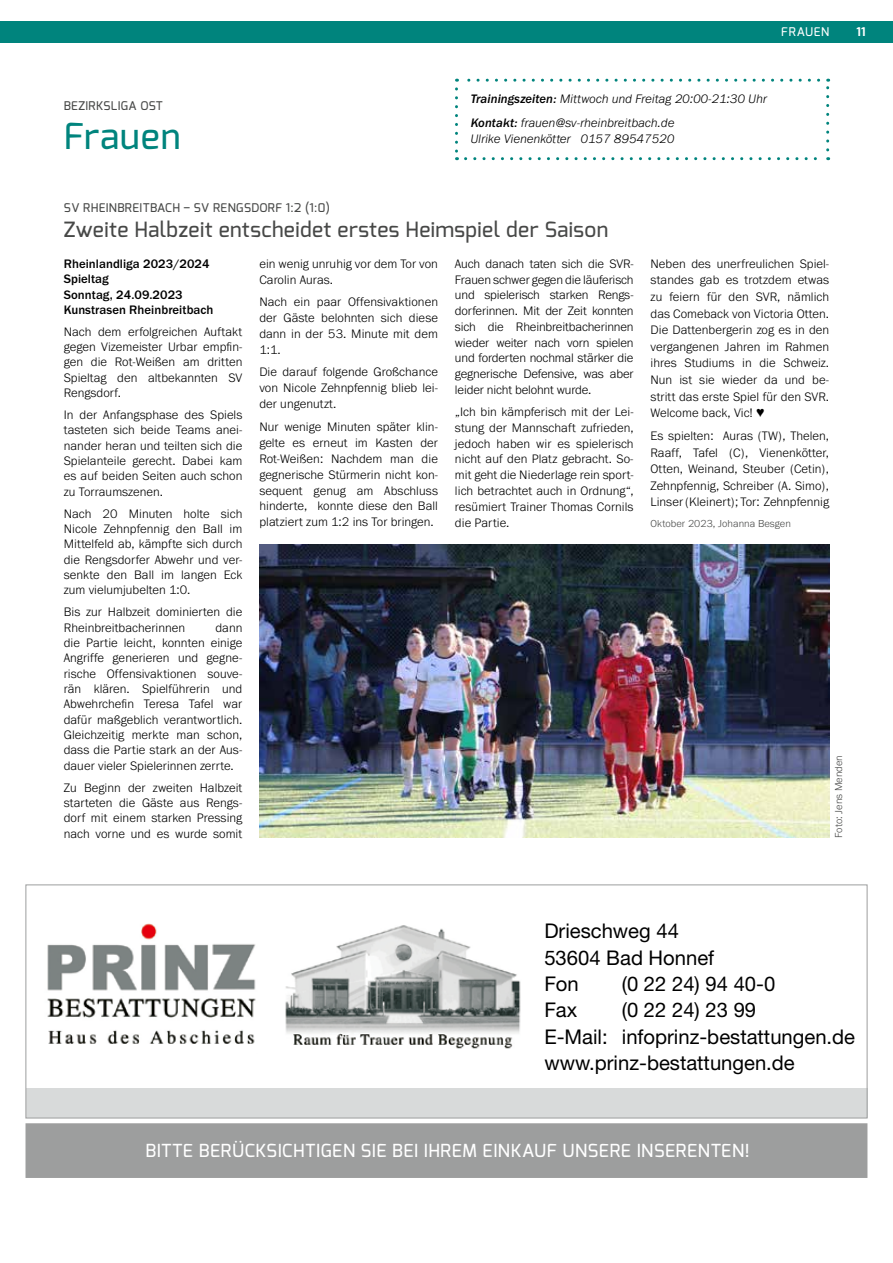
<style>
.page{position:relative;width:893px;height:1263px;background:#fff}
.page>*{position:absolute;margin:0;border:0;box-sizing:border-box;transform-origin:0 0}
.t1{font:500 36px "Exo";letter-spacing:.03em;color:#00847d}
.t2{font:500 21px "Exo";letter-spacing:.02em;color:#474847}
.t3{font:20.25px/26.4px "Helvetica Neue";color:#000}
.t4{font:500 18px "Exo";letter-spacing:.03em;color:#fff}
.t5{font:300 12.75px/15.3px "Franklin Gothic URW";letter-spacing:.005em;color:#000;text-align:justify}
.t6{font:italic 300 12.75px/24.3px "Franklin Gothic URW";letter-spacing:.005em;color:#000}
.t7{font:500 12.75px/15.3px "Franklin Gothic URW";letter-spacing:.005em;color:#000}
.t8{font:500 12px "Exo";letter-spacing:.03em;color:#474847}
.t9{font:500 12px "Exo";letter-spacing:.05em;color:#fff}
.t10{font:700 12px "Exo";color:#fff}
.t11{font:300 10.5px "Franklin Gothic URW";letter-spacing:.005em;color:#474847}
.s1{font-family:"Franklin Gothic URW Med Ita";font-weight:400;font-style:normal}
</style>
<div class="page">
<div style="left:0;top:21px;width:893px;height:22px;background:#00847d"></div>
<img style="left:259px;top:544px;width:570px;height:294px">
<img style="left:285px;top:925px;width:236px;height:124px">
<img style="left:47px;top:923px;width:209px;height:121px">
<div style="left:26px;top:1089px;width:841px;height:29px;background:#d8dada"></div>
<div style="left:26px;top:884px;width:841px;height:234px;border:1px solid #9d9e9e"></div>
<div style="left:26px;top:1123px;width:841px;height:55px;background:#9d9e9e;border:2px solid #9d9e9e"></div>
<svg style="left:455px;top:89px;width:3px;height:71px"></svg>
<svg style="left:466px;top:157px;width:363px;height:3px"></svg>
<svg style="left:826px;top:79px;width:3px;height:71px"></svg>
<svg style="left:456px;top:79px;width:363px;height:3px"></svg>
<p class="t8" style="left:64px;top:98px;width:101px">BEZIRKSLIGA OST</p>
<h1 class="t1" style="left:64px;top:113px;width:118px">Frauen</h1>
<p class="t9" style="left:781px;top:24px;width:49px">FRAUEN</p>
<p class="t10" style="left:856px;top:24px;width:11px">11</p>
<p class="t6" style="left:471px;top:86px;width:298px"><span class="s1">Trainingszeiten:</span> Mittwoch und Freitag 20:00-21:30 Uhr<br><span class="s1">Kontakt:</span> frauen@sv-rheinbreitbach.de</p>
<p class="t6" style="left:471px;top:126px;width:205px">Ulrike Vienenkötter 0157 89547520</p>
<p class="t8" style="left:64px;top:200px;width:268px">SV RHEINBREITBACH – SV RENGSDORF 1:2 (1:0)</p>
<h2 class="t2" style="left:64px;top:216px;width:546px">Zweite Halbzeit entscheidet erstes Heimspiel der Saison</h2>
<p class="t7" style="left:64px;top:256px;width:151px">Rheinlandliga 2023/2024<br>Spieltag<br>Sonntag, 24.09.2023<br>Kunstrasen Rheinbreitbach</p>
<p class="t5" style="left:64px;top:324px;width:180px">Nach dem erfolgreichen Auftakt gegen Vizemeister Urbar empfin&shy;gen die Rot-Weißen am dritten Spieltag den altbekannten SV Rengsdorf.</p>
<p class="t5" style="left:64px;top:407px;width:180px">In der Anfangsphase des Spiels tasteten sich beide Teams anei&shy;nander heran und teilten sich die Spielanteile gerecht. Dabei kam es auf beiden Seiten auch schon zu Torraumszenen.</p>
<p class="t5" style="left:64px;top:505px;width:180px">Nach 20 Minuten holte sich Nicole Zehnpfennig den Ball im Mittelfeld ab, kämpfte sich durch die Rengsdorfer Abwehr und ver&shy;senkte den Ball im langen Eck zum vielumjubelten 1:0.</p>
<p class="t5" style="left:64px;top:604px;width:180px">Bis zur Halbzeit dominierten die<br>Rheinbreitbacherinnen</p>
<p class="t5" style="left:455px;top:255px;width:180px;line-height:15.8px">Auch danach taten sich die SVR-Frauen schwer gegen die läuferisch und spielerisch starken Rengs&shy;dorferinnen. Mit der Zeit konnten sich die Rheinbreitbacherinnen wieder weiter nach vorn spielen und forderten nochmal stärker die gegnerische Defensive, was aber leider nicht belohnt wurde.</p>
<p class="t5" style="left:455px;top:404px;width:180px;line-height:15.8px">„Ich bin kämpferisch mit der Lei&shy;stung der Mannschaft zufrieden, jedoch haben wir es spielerisch nicht auf den Platz gebracht. So&shy;mit geht die Niederlage rein sport&shy;lich betrachtet auch in Ordnung“, resümiert Trainer Thomas Cornils die Partie.</p>
<p class="t5" style="left:259px;top:255px;width:180px;line-height:15.9px">ein wenig unruhig vor dem Tor von<br>Carolin Auras.</p>
<p class="t5" style="left:259px;top:294px;width:180px;line-height:15.9px">Nach ein paar Offensivaktionen der Gäste belohnten sich diese dann in der 53. Minute mit dem 1:1.</p>
<p class="t5" style="left:259px;top:364px;width:180px;line-height:15.9px">Die darauf folgende Großchance von Nicole Zehnpfennig blieb lei&shy;der ungenutzt.</p>
<p class="t5" style="left:259px;top:418px;width:180px;line-height:15.9px">Nur wenige Minuten später klin&shy;gelte es erneut im Kasten der Rot-Weißen: Nachdem man die gegnerische Stürmerin nicht kon&shy;sequent genug am Abschluss hinderte, konnte diese den Ball platziert zum 1:2 ins Tor bringen.</p>
<p class="t5" style="left:64px;top:619px;width:180px;text-indent:152px">dann die Partie leicht, konnten einige Angriffe generieren und gegne&shy;rische Offensivaktionen souve&shy;rän klären. Spielführerin und Abwehrchefin Teresa Tafel war dafür maßgeblich verantwortlich.<br>Gleichzeitig merkte man schon, dass die Partie stark an der Aus&shy;dauer vieler Spielerinnen zerrte.</p>
<p class="t5" style="left:64px;top:779px;width:180px">Zu Beginn der zweiten Halbzeit starteten die Gäste aus Rengs&shy;dorf mit einem starken Pressing nach vorne und es wurde somit</p>
<p class="t5" style="left:651px;top:255px;width:180px;line-height:16.6px">Neben des unerfreulichen Spiel&shy;standes gab es trotzdem etwas zu feiern für den SVR, nämlich das Comeback von Victoria Otten.<br>Die Dattenbergerin zog es in den vergangenen Jahren im Rahmen ihres Studiums in die Schweiz.<br>Nun ist sie wieder da und be&shy;stritt das erste Spiel für den SVR.<br>Welcome back, Vic! ♥️</p>
<p class="t5" style="left:651px;top:427px;width:180px;line-height:16.6px">Es spielten: Auras (TW), Thelen, Raaff, Tafel (C), Vienenkötter, Otten, Weinand, Steuber (Cetin), Zehnpfennig, Schreiber (A. Simo), Linser (Kleinert); Tor: Zehnpfennig</p>
<p class="t11" style="left:651px;top:517px;width:142px">Oktober 2023, Johanna Besgen</p>
<p class="t11" style="left:832px;top:838px;width:84px;rotate:-90deg">Foto: Jens Menden</p>
<h3 class="t3" style="left:544px;top:917px;width:171px">Drieschweg 44<br>53604 Bad Honnef<br>Fon</h3>
<h3 class="t3" style="left:622px;top:970px;width:155px">(0 22 24) 94 40-0</h3>
<h3 class="t3" style="left:544px;top:996px;width:312px;text-indent:77px">(0 22 24) 23 99<br>E-Mail: infoprinz-bestattungen.de www.prinz-bestattungen.de</h3>
<h3 class="t3" style="left:544px;top:996px;width:34px">Fax</h3>
<h3 class="t4" style="left:145px;top:1139px;width:606px">BITTE BERÜCKSICHTIGEN SIE BEI IHREM EINKAUF UNSERE INSERENTEN!</h3>
</div>
